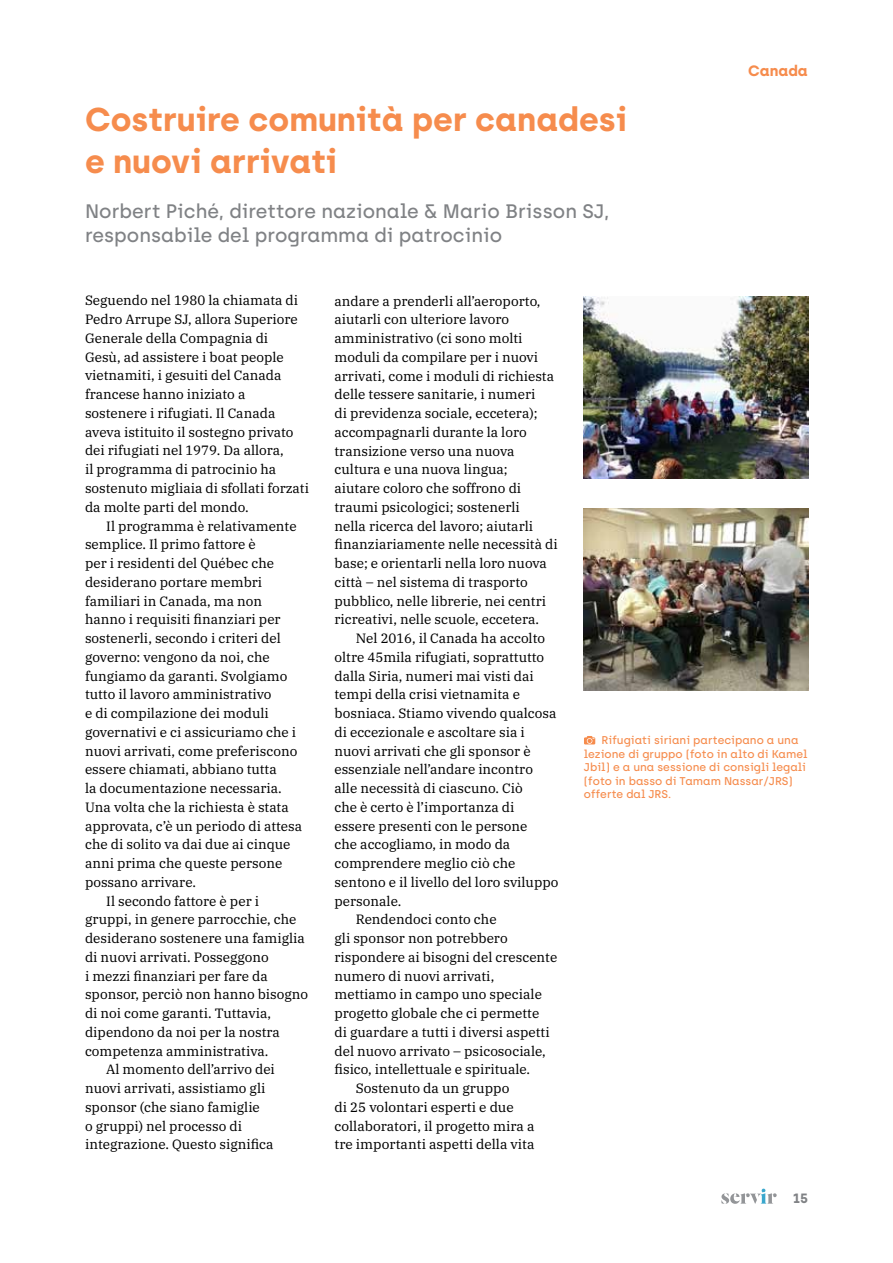
<style>
.page{position:relative;width:893px;height:1263px;background:#fff}
.page>*{position:absolute;margin:0;border:0;box-sizing:border-box;transform-origin:0 0}
.t1{font:700 33px/42px "Archia";color:#f68c4d}
.t2{font:500 19.5px/24px "Archia";color:#808285}
.t3{font:700 15px "Archia";color:#f68c4d}
.t4{font:13.5px/18.8px "IBM Plex Serif";color:#000}
.t5{font:700 13.5px "Archia";color:#808285}
.t6{font:500 11.25px/13.5px "Archia";color:#f68c4d}
</style>
<div class="page">
<svg style="left:721px;top:1189px;width:56px;height:15px"></svg>
<img style="left:584px;top:296px;width:225px;height:183px">
<img style="left:584px;top:509px;width:225px;height:182px">
<svg style="left:584px;top:736px;width:11px;height:8px"></svg>
<h1 class="t1" style="left:85px;top:98px;width:544px">Costruire comunità per canadesi e nuovi arrivati</h1>
<h2 class="t2" style="left:85px;top:199px;width:526px">Norbert Piché, direttore nazionale &amp; Mario Brisson SJ, responsabile del programma di patrocinio</h2>
<p class="t3" style="left:748px;top:62px;width:61px">Canada</p>
<p class="t4" style="left:85px;top:290px;width:225px">Seguendo nel 1980 la chiamata di<br>Pedro Arrupe SJ, allora Superiore<br>Generale della Compagnia di<br>Gesù, ad assistere i boat people vietnamiti, i gesuiti del Canada francese hanno iniziato a sostenere i rifugiati. Il Canada aveva istituito il sostegno privato dei rifugiati nel 1979. Da allora,<br>il programma di patrocinio ha sostenuto migliaia di sfollati forzati da molte parti del mondo.</p>
<p class="t4" style="left:106px;top:515px;width:192px">Il programma è relativamente</p>
<p class="t4" style="left:85px;top:534px;width:172px">semplice. Il primo fattore è</p>
<p class="t4" style="left:85px;top:553px;width:191px">per i residenti del Québec che</p>
<p class="t4" style="left:85px;top:571px;width:179px">desiderano portare membri</p>
<p class="t4" style="left:85px;top:590px;width:179px">familiari in Canada, ma non</p>
<p class="t4" style="left:85px;top:609px;width:197px">hanno i requisiti finanziari per</p>
<p class="t4" style="left:85px;top:628px;width:197px">sostenerli, secondo i criteri del</p>
<p class="t4" style="left:85px;top:646px;width:186px">governo: vengono da noi, che</p>
<p class="t4" style="left:85px;top:665px;width:204px">fungiamo da garanti. Svolgiamo</p>
<p class="t4" style="left:85px;top:684px;width:188px">tutto il lavoro amministrativo</p>
<p class="t4" style="left:85px;top:703px;width:185px">e di compilazione dei moduli</p>
<p class="t4" style="left:85px;top:721px;width:213px">governativi e ci assicuriamo che i</p>
<p class="t4" style="left:85px;top:740px;width:214px">nuovi arrivati, come preferiscono</p>
<p class="t4" style="left:85px;top:759px;width:193px">essere chiamati, abbiano tutta</p>
<p class="t4" style="left:85px;top:778px;width:198px">la documentazione necessaria.</p>
<p class="t4" style="left:85px;top:796px;width:205px">Una volta che la richiesta è stata</p>
<p class="t4" style="left:85px;top:815px;width:219px">approvata, c’è un periodo di attesa</p>
<p class="t4" style="left:85px;top:834px;width:207px">che di solito va dai due ai cinque</p>
<p class="t4" style="left:85px;top:853px;width:199px">anni prima che queste persone</p>
<p class="t4" style="left:85px;top:871px;width:112px">possano arrivare.</p>
<p class="t4" style="left:106px;top:890px;width:154px">Il secondo fattore è per i</p>
<p class="t4" style="left:85px;top:909px;width:213px">gruppi, in genere parrocchie, che</p>
<p class="t4" style="left:85px;top:928px;width:221px">desiderano sostenere una famiglia</p>
<p class="t4" style="left:85px;top:946px;width:185px">di nuovi arrivati. Posseggono</p>
<p class="t4" style="left:85px;top:965px;width:184px">i mezzi finanziari per fare da</p>
<p class="t4" style="left:85px;top:984px;width:225px">sponsor, perciò non hanno bisogno</p>
<p class="t4" style="left:85px;top:1003px;width:187px">di noi come garanti. Tuttavia,</p>
<p class="t4" style="left:85px;top:1021px;width:196px">dipendono da noi per la nostra</p>
<p class="t4" style="left:85px;top:1040px;width:185px">competenza amministrativa.</p>
<p class="t4" style="left:106px;top:1059px;width:170px">Al momento dell’arrivo dei</p>
<p class="t4" style="left:85px;top:1078px;width:182px">nuovi arrivati, assistiamo gli</p>
<p class="t4" style="left:85px;top:1096px;width:176px">sponsor (che siano famiglie</p>
<p class="t4" style="left:85px;top:1115px;width:158px">o gruppi) nel processo di</p>
<p class="t4" style="left:85px;top:1134px;width:190px">integrazione. Questo significa</p>
<p class="t4" style="left:334px;top:290px;width:225px">andare a prenderli all’aeroporto, aiutarli con ulteriore lavoro amministrativo (ci sono molti moduli da compilare per i nuovi arrivati, come i moduli di richiesta delle tessere sanitarie, i numeri<br>di previdenza sociale, eccetera); accompagnarli durante la loro transizione verso una nuova cultura e una nuova lingua;<br>aiutare coloro che soffrono di traumi psicologici; sostenerli<br>nella ricerca del lavoro; aiutarli finanziariamente nelle necessità di base; e orientarli nella loro nuova città – nel sistema di trasporto pubblico, nelle librerie, nei centri ricreativi, nelle scuole, eccetera.</p>
<p class="t4" style="left:356px;top:628px;width:191px">Nel 2016, il Canada ha accolto</p>
<p class="t4" style="left:334px;top:646px;width:211px">oltre 45mila rifugiati, soprattutto</p>
<p class="t4" style="left:334px;top:665px;width:201px">dalla Siria, numeri mai visti dai</p>
<p class="t4" style="left:334px;top:684px;width:187px">tempi della crisi vietnamita e</p>
<p class="t4" style="left:334px;top:703px;width:223px">bosniaca. Stiamo vivendo qualcosa</p>
<p class="t4" style="left:334px;top:721px;width:192px">di eccezionale e ascoltare sia i</p>
<p class="t4" style="left:334px;top:740px;width:198px">nuovi arrivati che gli sponsor è</p>
<p class="t4" style="left:334px;top:759px;width:200px">essenziale nell’andare incontro</p>
<p class="t4" style="left:334px;top:778px;width:190px">alle necessità di ciascuno. Ciò</p>
<p class="t4" style="left:334px;top:796px;width:181px">che è certo è l’importanza di</p>
<p class="t4" style="left:334px;top:815px;width:194px">essere presenti con le persone</p>
<p class="t4" style="left:334px;top:834px;width:177px">che accogliamo, in modo da</p>
<p class="t4" style="left:334px;top:853px;width:182px">comprendere meglio ciò che</p>
<p class="t4" style="left:334px;top:871px;width:225px">sentono e il livello del loro sviluppo</p>
<p class="t4" style="left:334px;top:890px;width:68px">personale.</p>
<p class="t4" style="left:356px;top:909px;width:142px">Rendendoci conto che</p>
<p class="t4" style="left:334px;top:928px;width:175px">gli sponsor non potrebbero</p>
<p class="t4" style="left:334px;top:947px;width:224px">rispondere ai bisogni del crescente</p>
<p class="t4" style="left:334px;top:965px;width:161px">numero di nuovi arrivati,</p>
<p class="t4" style="left:334px;top:984px;width:209px">mettiamo in campo uno speciale</p>
<p class="t4" style="left:334px;top:1003px;width:206px">progetto globale che ci permette</p>
<p class="t4" style="left:334px;top:1022px;width:217px">di guardare a tutti i diversi aspetti</p>
<p class="t4" style="left:334px;top:1040px;width:213px">del nuovo arrivato – psicosociale,</p>
<p class="t4" style="left:334px;top:1059px;width:197px">fisico, intellettuale e spirituale.</p>
<p class="t4" style="left:356px;top:1078px;width:155px">Sostenuto da un gruppo</p>
<p class="t4" style="left:334px;top:1096px;width:181px">di 25 volontari esperti e due</p>
<p class="t4" style="left:334px;top:1115px;width:202px">collaboratori, il progetto mira a</p>
<p class="t4" style="left:334px;top:1134px;width:202px">tre importanti aspetti della vita</p>
<p class="t6" style="left:584px;top:733px;width:225px;text-indent:18px">Rifugiati siriani partecipano a una lezione di gruppo (foto in alto di Kamel Jbil) e a una sessione di consigli legali (foto in basso di Tamam Nassar/JRS) offerte dal JRS.</p>
<p class="t5" style="left:793px;top:1190px;width:17px">15</p>
</div>
